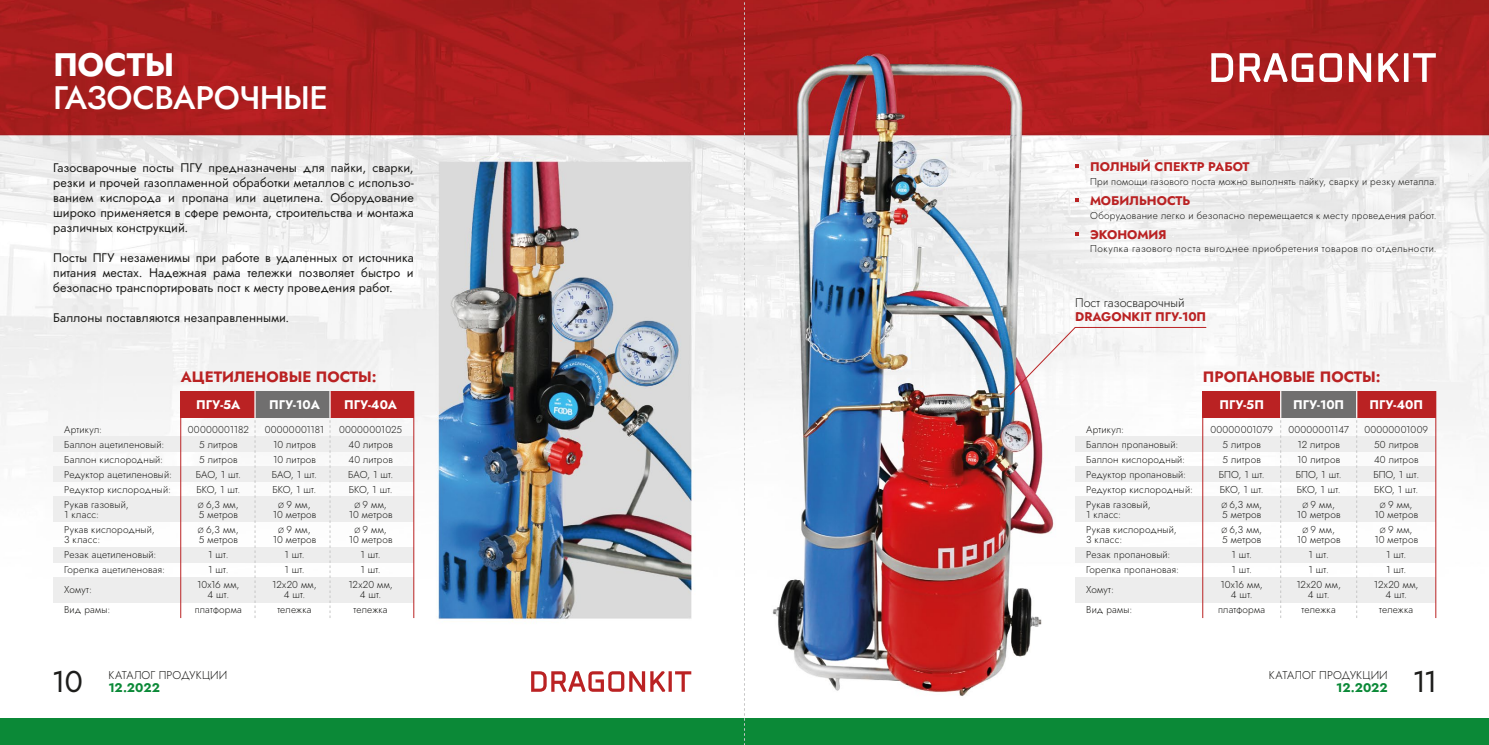
<style>
.page{position:relative;width:1489px;height:745px;background:#fff}
.page>*{position:absolute;margin:0;border:0;box-sizing:border-box;transform-origin:0 0}
.t1{font:500 32.5px "Jost";letter-spacing:-.02em;color:#fff}
.t2{font:700 32.5px "Jost";letter-spacing:-.005em;color:#fff}
.t3{font:30px "Jost";color:#1d1d1b}
.t4{font:700 15px "Jost";color:#ba2223}
.t5{font:12.5px/15px "Jost";letter-spacing:.01em;color:#1d1d1b;text-align:justify}
.t6{font:700 12.5px "Jost";color:#ba2223}
.t7{font:700 12.5px "Jost";color:#fff}
.t8{font:300 12.5px "Jost";color:#1d1d1b}
.t9{font:700 12.5px "Jost";letter-spacing:-.005em;color:#0b8937}
.t10{font:300 11.25px "Jost";color:#1d1d1b}
.t11{font:300 10px/15px "Jost";letter-spacing:.02em;color:#1d1d1b;text-align:center}
.t12{font:300 10px "Jost";letter-spacing:.05em;color:#1d1d1b}
.s1{font-size:7.5px}
</style>
<div class="page">
<img style="left:0;top:0;width:1488px;height:696px">
<div style="left:0;top:718px;width:744px;height:26px;background:#0b8937"></div>
<div style="left:744px;top:718px;width:744px;height:26px;background:#0b8937"></div>
<svg style="left:531px;top:670px;width:160px;height:21px"></svg>
<svg style="left:1075px;top:164px;width:3px;height:4px"></svg>
<svg style="left:1075px;top:198px;width:3px;height:4px"></svg>
<svg style="left:1075px;top:232px;width:3px;height:4px"></svg>
<svg style="left:1211px;top:53px;width:224px;height:29px"></svg>
<div style="left:1202px;top:391px;width:233px;height:26px;background:#ba2223"></div>
<div style="left:1075px;top:436px;width:360px;height:15px;background:#ededed"></div>
<div style="left:1075px;top:466px;width:360px;height:15px;background:#ededed"></div>
<div style="left:1075px;top:496px;width:360px;height:25px;background:#ededed"></div>
<div style="left:1075px;top:547px;width:360px;height:15px;background:#ededed"></div>
<div style="left:1075px;top:577px;width:360px;height:25px;background:#ededed"></div>
<hr style="left:1202px;top:391px;width:1px;height:226px;background:#ba2223">
<svg style="left:1280px;top:420px;width:1px;height:197px"></svg>
<svg style="left:1356px;top:420px;width:1px;height:197px"></svg>
<hr style="left:1435px;top:391px;width:1px;height:226px;background:#ba2223">
<div style="left:1280px;top:391px;width:76px;height:26px;background:#706f6f"></div>
<hr style="left:1075px;top:327px;width:130px;height:1px;background:#ba2223">
<svg style="left:1009px;top:326px;width:67px;height:69px"></svg>
<hr style="left:1279px;top:391px;width:2px;height:26px;background:#fff">
<hr style="left:1355px;top:391px;width:2px;height:26px;background:#fff">
<div style="left:53px;top:436px;width:361px;height:15px;background:#ededed"></div>
<div style="left:53px;top:466px;width:361px;height:15px;background:#ededed"></div>
<div style="left:53px;top:496px;width:361px;height:25px;background:#ededed"></div>
<div style="left:53px;top:547px;width:361px;height:15px;background:#ededed"></div>
<div style="left:53px;top:577px;width:361px;height:25px;background:#ededed"></div>
<hr style="left:180px;top:391px;width:1px;height:226px;background:#ba2223">
<svg style="left:255px;top:420px;width:1px;height:197px"></svg>
<hr style="left:413px;top:391px;width:1px;height:226px;background:#ba2223">
<div style="left:181px;top:391px;width:233px;height:26px;background:#ba2223"></div>
<div style="left:255px;top:391px;width:75px;height:26px;background:#706f6f"></div>
<svg style="left:329px;top:391px;width:2px;height:226px"></svg>
<hr style="left:254px;top:391px;width:2px;height:26px;background:#fff">
<svg style="left:744px;top:0;width:1px;height:744px"></svg>
<h1 class="t2" style="left:53px;top:42px;width:123px">ПОСТЫ</h1>
<h1 class="t1" style="left:53px;top:75px;width:276px">ГАЗОСВАРОЧНЫЕ</h1>
<p class="t5" style="left:53px;top:160px;width:362px">Газосварочные посты ПГУ предназначены для пайки, сварки, резки и прочей газопламенной обработки металлов с использо&shy;ванием кислорода и пропана или ацетилена. Оборудование широко применяется в сфере ремонта, строительства и монтажа различных конструкций.</p>
<p class="t5" style="left:53px;top:250px;width:362px">Посты ПГУ незаменимы при работе в удаленных от источника питания местах. Надежная рама тележки позволяет быстро и безопасно транспортировать пост к месту проведения работ.</p>
<p class="t5" style="left:53px;top:310px;width:237px">Баллоны поставляются незаправленными.</p>
<p class="t6" style="left:1090px;top:158px;width:161px">ПОЛНЫЙ СПЕКТР РАБОТ</p>
<p class="t11" style="left:1090px;top:174px;width:348px">При помощи газового поста можно выполнять пайку, сварку и резку металла.</p>
<p class="t6" style="left:1090px;top:192px;width:102px">МОБИЛЬНОСТЬ</p>
<p class="t11" style="left:1090px;top:207px;width:348px">Оборудование легко и безопасно перемещается к месту проведения работ.</p>
<p class="t6" style="left:1090px;top:225px;width:78px">ЭКОНОМИЯ</p>
<p class="t12" style="left:1090px;top:242px;width:348px">Покупка газового поста выгоднее приобретения товаров по отдельности.</p>
<p class="t8" style="left:1075px;top:294px;width:111px">Пост газосварочный</p>
<p class="t6" style="left:1075px;top:308px;width:133px">DRAGONKIT ПГУ-10П</p>
<p class="t11" style="left:64px;top:421px;width:109px;text-align:left">Артикул:<br>Баллон ацетиленовый:<br>Баллон кислородный:<br>Редуктор ацетиленовый:<br>Редуктор кислородный:<br>Рукав газовый,</p>
<p class="t11" style="left:64px;top:506px;width:92px;text-align:left">1 класс:<br>Рукав кислородный,</p>
<p class="t11" style="left:64px;top:531px;width:102px;text-align:left">3 класс:<br>Резак ацетиленовый:<br>Горелка ацетиленовая:</p>
<p class="t11" style="left:64px;top:579px;width:48px;line-height:20px;text-align:left">Хомут:<br>Вид рамы:</p>
<h3 class="t4" style="left:181px;top:366px;width:197px">АЦЕТИЛЕНОВЫЕ ПОСТЫ:</h3>
<p class="t7" style="left:196px;top:396px;width:46px">ПГУ-5А</p>
<p class="t11" style="left:188px;top:421px;width:62px">00000001182<br>5 литров<br>5 литров<br>БАО, 1 шт.<br>БКО, 1 шт.<br><span class="s1">Ø</span> 6,3 мм,</p>
<p class="t11" style="left:198px;top:506px;width:42px;text-align:left">5 метров<br><span class="s1">Ø</span> 6,3 мм,</p>
<p class="t11" style="left:197px;top:531px;width:44px">5 метров<br>1 шт.<br>1 шт.<br>10x16 мм,</p>
<p class="t11" style="left:195px;top:586px;width:49px">4 шт. платформа</p>
<p class="t7" style="left:269px;top:396px;width:52px">ПГУ-10А</p>
<p class="t11" style="left:265px;top:421px;width:61px">00000001181<br>10 литров<br>10 литров<br>БАО, 1 шт.<br>БКО, 1 шт.<br><span class="s1">Ø</span> 9 мм,</p>
<p class="t11" style="left:273px;top:506px;width:45px">10 метров<br><span class="s1">Ø</span> 9 мм,</p>
<p class="t11" style="left:272px;top:531px;width:46px">10 метров<br>1 шт.<br>1 шт.<br>12x20 мм,</p>
<p class="t11" style="left:277px;top:586px;width:36px">4 шт. тележка</p>
<p class="t7" style="left:344px;top:396px;width:55px">ПГУ-40А</p>
<p class="t11" style="left:339px;top:421px;width:65px">00000001025<br>40 литров<br>40 литров<br>БАО, 1 шт.<br>БКО, 1 шт.<br><span class="s1">Ø</span> 9 мм,</p>
<p class="t11" style="left:349px;top:506px;width:45px">10 метров<br><span class="s1">Ø</span> 9 мм,</p>
<p class="t11" style="left:348px;top:531px;width:46px">10 метров<br>1 шт.<br>1 шт.<br>12x20 мм,</p>
<p class="t11" style="left:353px;top:586px;width:36px">4 шт. тележка</p>
<p class="t11" style="left:1086px;top:421px;width:108px;text-align:left">Артикул:<br>Баллон пропановый:<br>Баллон кислородный:<br>Редуктор пропановый:<br>Редуктор кислородный:<br>Рукав газовый,</p>
<p class="t11" style="left:1086px;top:506px;width:92px;text-align:left">1 класс:<br>Рукав кислородный,</p>
<p class="t11" style="left:1086px;top:531px;width:94px;text-align:left">3 класс:<br>Резак пропановый:<br>Горелка пропановая:</p>
<p class="t11" style="left:1086px;top:579px;width:48px;line-height:20px;text-align:left">Хомут:<br>Вид рамы:</p>
<h3 class="t4" style="left:1202px;top:366px;width:179px">ПРОПАНОВЫЕ ПОСТЫ:</h3>
<p class="t7" style="left:1292px;top:396px;width:53px">ПГУ-10П</p>
<p class="t7" style="left:1369px;top:396px;width:55px">ПГУ-40П</p>
<p class="t7" style="left:1219px;top:396px;width:46px">ПГУ-5П</p>
<p class="t11" style="left:1210px;top:421px;width:64px">00000001079<br>5 литров<br>5 литров<br>БПО, 1 шт.<br>БКО, 1 шт.<br><span class="s1">Ø</span> 6,3 мм,</p>
<p class="t11" style="left:1221px;top:506px;width:42px;text-align:left">5 метров<br><span class="s1">Ø</span> 6,3 мм,</p>
<p class="t11" style="left:1220px;top:531px;width:44px">5 метров<br>1 шт.<br>1 шт.<br>10x16 мм,</p>
<p class="t11" style="left:1217px;top:586px;width:49px">4 шт. платформа</p>
<p class="t11" style="left:1288px;top:421px;width:62px">00000001147<br>12 литров<br>10 литров<br>БПО, 1 шт.<br>БКО, 1 шт.<br><span class="s1">Ø</span> 9 мм,</p>
<p class="t11" style="left:1296px;top:506px;width:45px">10 метров<br><span class="s1">Ø</span> 9 мм,</p>
<p class="t11" style="left:1296px;top:531px;width:46px">10 метров<br>1 шт.<br>1 шт.<br>12x20 мм,</p>
<p class="t11" style="left:1301px;top:586px;width:36px">4 шт. тележка</p>
<p class="t11" style="left:1364px;top:421px;width:65px">00000001009<br>50 литров<br>40 литров<br>БПО, 1 шт.<br>БКО, 1 шт.<br><span class="s1">Ø</span> 9 мм,</p>
<p class="t11" style="left:1374px;top:506px;width:45px">10 метров<br><span class="s1">Ø</span> 9 мм,</p>
<p class="t11" style="left:1373px;top:531px;width:46px">10 метров<br>1 шт.<br>1 шт.<br>12x20 мм,</p>
<p class="t11" style="left:1378px;top:586px;width:36px">4 шт. тележка</p>
<h2 class="t3" style="left:52px;top:660px;width:32px">10</h2>
<p class="t10" style="left:108px;top:667px;width:120px">КАТАЛОГ ПРОДУКЦИИ</p>
<p class="t9" style="left:108px;top:678px;width:53px">12.2022</p>
<p class="t10" style="left:1268px;top:667px;width:120px">КАТАЛОГ ПРОДУКЦИИ</p>
<p class="t9" style="left:1336px;top:678px;width:53px">12.2022</p>
<h2 class="t3" style="left:1412px;top:660px;width:26px">11</h2>
</div>
